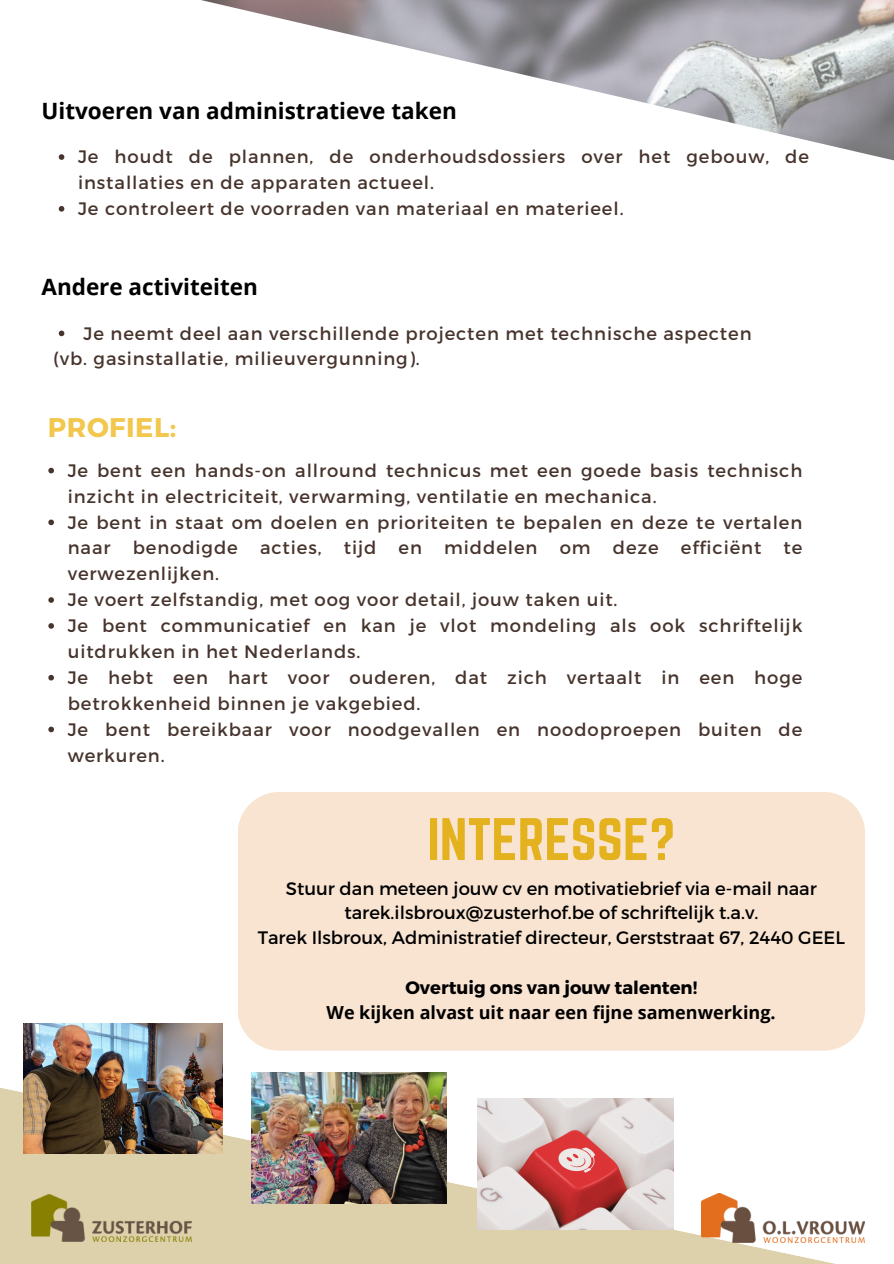
<style>
.page{position:relative;width:894px;height:1264px;background:#fff}
.page>*{position:absolute;margin:0;border:0;box-sizing:border-box;transform-origin:0 0}
.t1{font:52.35px "Norwester";color:#e4b11f}
.t2{font:700 27px "Montserrat";letter-spacing:.02em;color:#f2c74d}
.t3{font:700 22.5px "Open Sans";color:#000}
.t4{font:18px/25.8px "Montserrat";letter-spacing:.05em;color:#47342d}
.t5{font:18px "Montserrat";color:#000}
.t6{font:700 18px/25.8px "Open Sans";color:#000;text-align:center}
.s1{font-family:"Montserrat"}
</style>
<div class="page">
<svg style="left:0;top:1072px;width:865px;height:191px;fill:#ddd1ac"></svg>
<img style="left:701px;top:1193px;width:163px;height:48px">
<img style="left:31px;top:1194px;width:160px;height:47px">
<img style="left:58px;top:0;width:835px;height:210px">
<img style="left:251px;top:1072px;width:195px;height:131px">
<img style="left:24px;top:1023px;width:198px;height:130px">
<img style="left:477px;top:1098px;width:196px;height:131px">
<svg style="left:59px;top:154px;width:5px;height:6px"></svg>
<svg style="left:59px;top:206px;width:5px;height:6px"></svg>
<svg style="left:59px;top:330px;width:5px;height:6px"></svg>
<svg style="left:48px;top:468px;width:6px;height:5px"></svg>
<svg style="left:48px;top:519px;width:6px;height:6px"></svg>
<svg style="left:48px;top:597px;width:6px;height:6px"></svg>
<svg style="left:48px;top:623px;width:6px;height:5px"></svg>
<svg style="left:48px;top:675px;width:6px;height:5px"></svg>
<svg style="left:48px;top:726px;width:6px;height:6px"></svg>
<div style="left:238px;top:792px;width:626px;height:258px;background:#f9e4d2"></div>
<p class="t3" style="left:41px;top:95px;width:416px">Uitvoeren van administratieve taken</p>
<h2 class="t4" style="left:78px;top:143px;width:732px">Je houdt de plannen, de onderhoudsdossiers over het gebouw, de installaties en de apparaten actueel.</h2>
<p class="t4" style="left:78px;top:195px;width:547px">Je controleert de voorraden van materiaal en materieel.</p>
<p class="t3" style="left:41px;top:271px;width:218px">Andere activiteiten</p>
<p class="t4" style="left:84px;top:319px;width:669px">Je neemt deel aan verschillende projecten met technische aspecten</p>
<p class="t4" style="left:53px;top:345px;width:368px">(vb. gasinstallatie, milieuvergunning).</p>
<p class="t2" style="left:48px;top:410px;width:130px">PROFIEL:</p>
<p class="t4" style="left:68px;top:456px;width:736px">Je bent een hands-on allround technicus met een goede basis technisch inzicht in electriciteit, verwarming, ventilatie en mechanica.</p>
<h1 class="t4" style="left:68px;top:508px;width:736px;text-align:justify">Je bent in staat om doelen en prioriteiten te bepalen en deze te vertalen naar benodigde acties, tijd en middelen om deze efficiënt te verwezenlijken.</h1>
<p class="t4" style="left:68px;top:586px;width:551px">Je voert zelfstandig, met oog voor detail, jouw taken uit.</p>
<p class="t4" style="left:68px;top:612px;width:736px">Je bent communicatief en kan je vlot mondeling als ook schriftelijk uitdrukken in het Nederlands.</p>
<p class="t4" style="left:68px;top:663px;width:736px">Je hebt een hart voor ouderen, dat zich vertaalt in een hoge betrokkenheid binnen je vakgebied.</p>
<h4 class="t4" style="left:68px;top:715px;width:736px">Je bent bereikbaar voor noodgevallen en noodoproepen buiten de werkuren.</h4>
<p class="t1" style="left:427px;top:807px;width:249px">INTERESSE?</p>
<p class="t5" style="left:286px;top:876px;width:532px">Stuur dan meteen jouw cv en motivatiebrief via e-mail naar</p>
<p class="t5" style="left:344px;top:901px;width:415px">tarek.ilsbroux@zusterhof.be of schriftelijk t.a.v.</p>
<p class="t5" style="left:257px;top:925px;width:588px">Tarek Ilsbroux, Administratief directeur, Gerststraat 67, 2440 GEEL</p>
<p class="t6" style="left:326px;top:973px;width:450px"><span class="s1">Overtuig ons van jouw talenten!<br></span>We kijken alvast uit naar een fijne samenwerking.</p>
</div>
